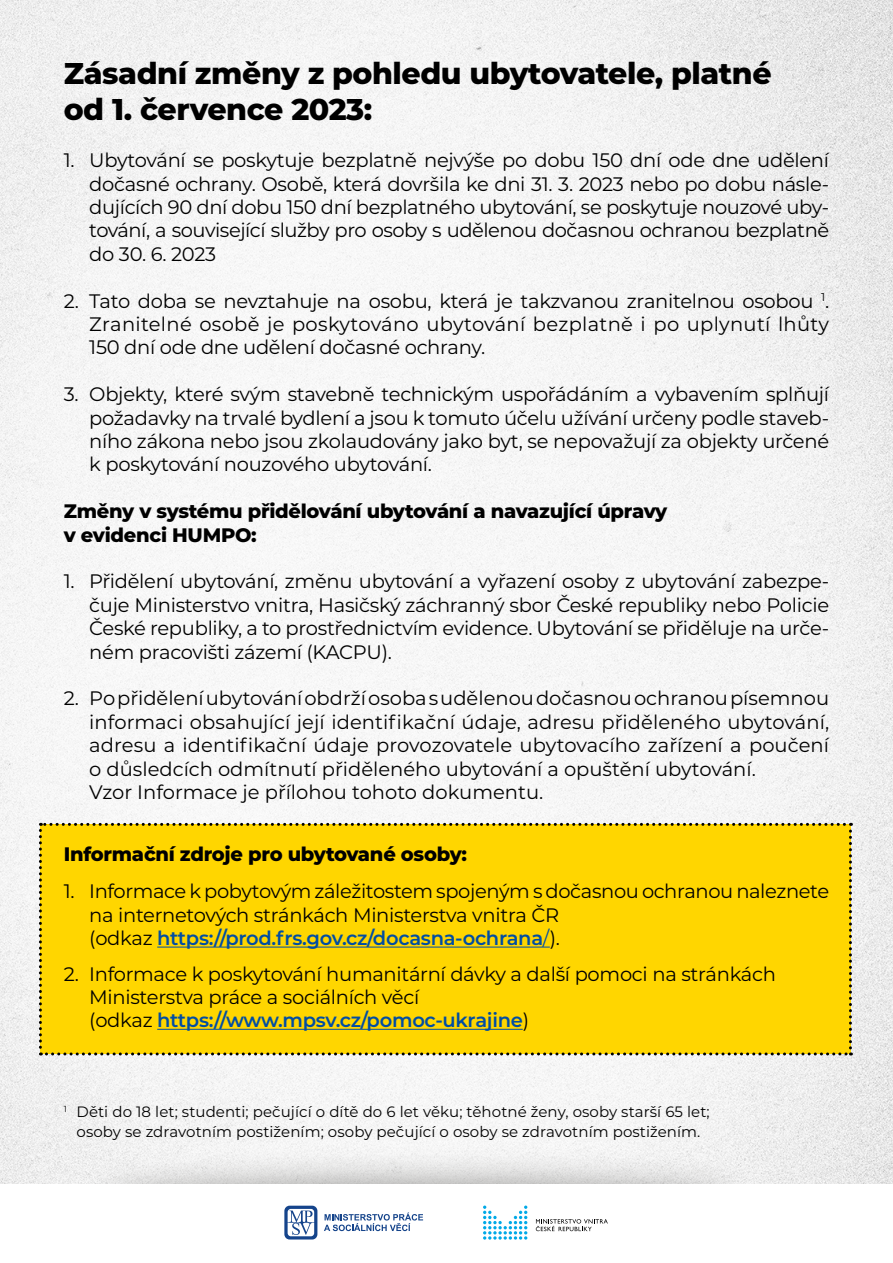
<style>
.page{position:relative;width:893px;height:1263px;background:#fff}
.page>*{position:absolute;margin:0;border:0;box-sizing:border-box;transform-origin:0 0}
.t1{font:800 30px/36px "Montserrat";letter-spacing:-.015em;color:#000}
.t2{font:19.5px/23.4px "Montserrat";letter-spacing:-.015em;color:#000;text-align:justify}
.t3{font:800 19.5px/23.4px "Montserrat";letter-spacing:-.015em;color:#000}
.t4{font:15px/19.5px "Montserrat";letter-spacing:.005em;color:#000;text-align:center}
.s1{font-weight:600;color:#004da3}
.s2{color:#004da3}
</style>
<div class="page">
<img style="left:0;top:0;width:893px;height:1184px">
<svg style="left:284px;top:1206px;width:33px;height:33px"></svg>
<svg style="left:324px;top:1212px;width:99px;height:19px"></svg>
<svg style="left:536px;top:1219px;width:72px;height:12px"></svg>
<svg style="left:483px;top:1205px;width:44px;height:34px"></svg>
<img style="left:85px;top:1125px;width:696px;height:59px">
<div style="left:39px;top:823px;width:813px;height:232px;background:#ffd600"></div>
<hr style="left:157px;top:946px;width:393px;height:1px;background:#004da3">
<hr style="left:157px;top:1029px;width:366px;height:1px;background:#004da3">
<h1 class="t1" style="left:64px;top:54px;width:709px">Zásadní změny z pohledu ubytovatele, platné od 1. července 2023:</h1>
<p class="t2" style="left:89px;top:148px;width:741px;text-indent:-26px">1. Ubytování se poskytuje bezplatně nejvýše po dobu 150 dní ode dne udělení dočasné ochrany. Osobě, která dovršila ke dni 31. 3. 2023 nebo po dobu násle&shy;dujících 90 dní dobu 150 dní bezplatného ubytování, se poskytuje nouzové uby&shy;tování, a související služby pro osoby s udělenou dočasnou ochranou bezplatně do 30. 6. 2023</p>
<p class="t2" style="left:89px;top:288px;width:741px;text-indent:-26px">2. Tato doba se nevztahuje na osobu, která je takzvanou zranitelnou osobou <sup>1</sup>.<br>Zranitelné osobě je poskytováno ubytování bezplatně i po uplynutí lhůty 150 dní ode dne udělení dočasné ochrany.</p>
<p class="t2" style="left:89px;top:382px;width:741px;text-indent:-25px">3. Objekty, které svým stavebně technickým uspořá dá ním a vybavením splňují požadavky na trvalé bydlení a jsou k tomuto účelu užívá ní určeny podle staveb&shy;ního zákona nebo jsou zkolaudovány jako byt, se nepovažují za objekty určené k poskytování nouzového ubytování.</p>
<p class="t3" style="left:64px;top:498px;width:605px">Změny v systému přidělování ubytování a navazující úpravy v evidenci HUMPO:</p>
<p class="t2" style="left:89px;top:569px;width:741px;text-indent:-26px">1. Přidě lení ubytování, změnu ubytování a vyřazení osoby z ubytování zabezpe&shy;čuje Ministerstvo vnitra, Hasičský záchranný sbor České republiky nebo Policie České republiky, a to prostřednictvím evidence. Ubytování se přiděluje na urče&shy;ném pracovišti zázemí (KACPU).</p>
<p class="t2" style="left:89px;top:686px;width:741px;text-align:left;text-indent:-25px">2. Po přidělení ubytování obdrží osoba s udělenou dočasnou ochranou písemnou informaci obsahující její identifikační údaje, adresu přiděleného ubytování, adresu a identifikační údaje provozovatele ubytovacího zařízení a poučení o důsledcích odmítnutí přiděleného ubytování a opuštění ubytování.<br>Vzor Informace je přílohou tohoto dokumentu.</p>
<p class="t3" style="left:64px;top:842px;width:405px">Informační zdroje pro ubytované osoby:</p>
<p class="t2" style="left:89px;top:879px;width:741px;text-align:left;text-indent:-26px">1. Informace k pobytovým záležitostem spojeným s dočasnou ochranou naleznete na internetových stránkách Ministerstva vnitra ČR<br>(odkaz <span class="s1">https://prod.frs.gov.cz/docasna-ochrana</span><span class="s2">/</span>).</p>
<p class="t2" style="left:89px;top:961px;width:688px;text-align:left;text-indent:-26px">2. Informace k poskytování humanitární dávky a další pomoci na stránkách<br>Ministerstva práce a sociálních věcí<br>(odkaz <span class="s1">https://www.mpsv.cz/pomoc-ukrajine</span>)</p>
<p class="t4" style="left:64px;top:1102px;width:647px"><sup>1</sup> Děti do 18 let; studenti; pečující o dítě do 6 let věku; těhotné ženy, osoby starší 65 let; osoby se zdravotním postižením; osoby pečující o osoby se zdravotním postižením.</p>
</div>
